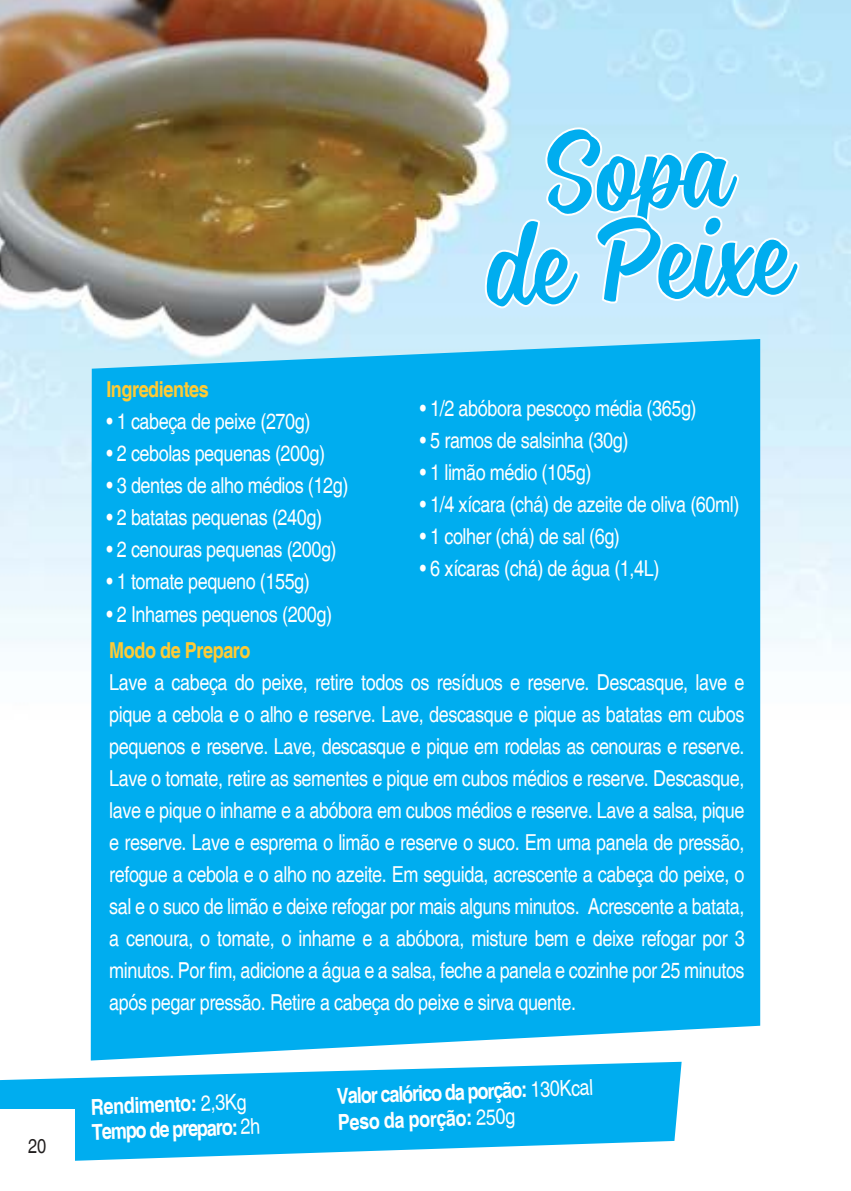
<style>
.page{position:relative;width:851px;height:1191px;background:#fff}
.page>*{position:absolute;margin:0;border:0;box-sizing:border-box;transform-origin:0 0}
.t1{font:118px/89.6px "Blonde Script";color:#00adef;text-align:center}
.t2{font:condensed 22px/32px "Helvetica";letter-spacing:-.02em;color:#fff;text-align:justify}
.t3{font:700 condensed 22px "Helvetica";color:#fff}
.t4{font:700 condensed 22px "Helvetica";letter-spacing:-.02em;color:#ffcb34}
.t5{font:condensed 20px "Helvetica";color:#221f1f}
.s1{font-weight:400}
</style>
<div class="page">
<img style="left:0;top:0;width:850px;height:1068px">
<svg style="left:483px;top:125px;width:319px;height:186px"></svg>
<div style="left:91px;top:339px;width:669px;height:721px;background:#00adef"></div>
<svg style="left:0;top:1061px;width:681px;height:100px;fill:#00adef"></svg>
<div style="left:0;top:1109px;width:75px;height:82px;background:#fff"></div>
<p class="t5" style="left:28px;top:1138px;width:20px">20</p>
<p class="t4" style="left:106px;top:381px;width:104px">Ingredientes</p>
<p class="t2" style="left:106px;top:408px;width:205px">• 1 cabeça de peixe (270g)</p>
<p class="t2" style="left:106px;top:440px;width:220px">• 2 cebolas pequenas (200g)</p>
<p class="t2" style="left:106px;top:472px;width:243px">• 3 dentes de alho médios (12g)</p>
<p class="t2" style="left:106px;top:504px;width:217px">• 2 batatas pequenas (240g)</p>
<p class="t2" style="left:106px;top:536px;width:232px">• 2 cenouras pequenas (200g)</p>
<p class="t2" style="left:106px;top:568px;width:205px">• 1 tomate pequeno (155g)</p>
<p class="t2" style="left:106px;top:600px;width:227px">• 2 Inhames pequenos (200g)</p>
<h1 class="t1" style="left:483px;top:140px;width:308px;rotate:-2deg">Sopa de Peixe</h1>
<p class="t2" style="left:420px;top:394px;width:278px">• 1/2 abóbora pescoço média (365g)</p>
<p class="t2" style="left:420px;top:426px;width:210px">• 5 ramos de salsinha (30g)</p>
<p class="t2" style="left:420px;top:458px;width:173px">• 1 limão médio (105g)</p>
<p class="t2" style="left:420px;top:490px;width:321px">• 1/4 xícara (chá) de azeite de oliva (60ml)</p>
<p class="t2" style="left:420px;top:522px;width:201px">• 1 colher (chá) de sal (6g)</p>
<p class="t2" style="left:420px;top:554px;width:241px">• 6 xícaras (chá) de água (1,4L)</p>
<p class="t4" style="left:109px;top:642px;width:143px">Modo de Preparo</p>
<p class="t2" style="left:109px;top:668px;width:637px">Lave a cabeça do peixe, retire todos os resíduos e reserve. Descasque, lave e pique a cebola e o alho e reserve. Lave, descasque e pique as batatas em cubos pequenos e reserve. Lave, descasque e pique em rodelas as cenouras e reserve.<br>Lave o tomate, retire as sementes e pique em cubos médios e reserve. Descasque, lave e pique o inhame e a abóbora em cubos médios e reserve. Lave a salsa, pique e reserve. Lave e esprema o limão e reserve o suco. Em uma panela de pressão, refogue a cebola e o alho no azeite. Em seguida, acrescente a cabeça do peixe, o sal e o suco de limão e deixe refogar por mais alguns minutos. Acrescente a batata, a cenoura, o tomate, o inhame e a abóbora, misture bem e deixe refogar por 3 minutos. Por fim, adicione a água e a salsa, feche a panela e cozinhe por 25 minutos após pegar pressão. Retire a cabeça do peixe e sirva quente.</p>
<p class="t3" style="left:91px;top:1098px;width:157px;rotate:-2deg">Rendimento: <span class="s1">2,3Kg</span></p>
<p class="t3" style="left:92px;top:1123px;width:170px;rotate:-2deg">Tempo de preparo: <span class="s1">2h</span></p>
<p class="t3" style="left:337px;top:1087px;width:258px;rotate:-2deg">Valor calórico da porção: <span class="s1">130Kcal</span></p>
<p class="t3" style="left:337px;top:1113px;width:179px;rotate:-2deg">Peso da porção: <span class="s1">250g</span></p>
</div>
